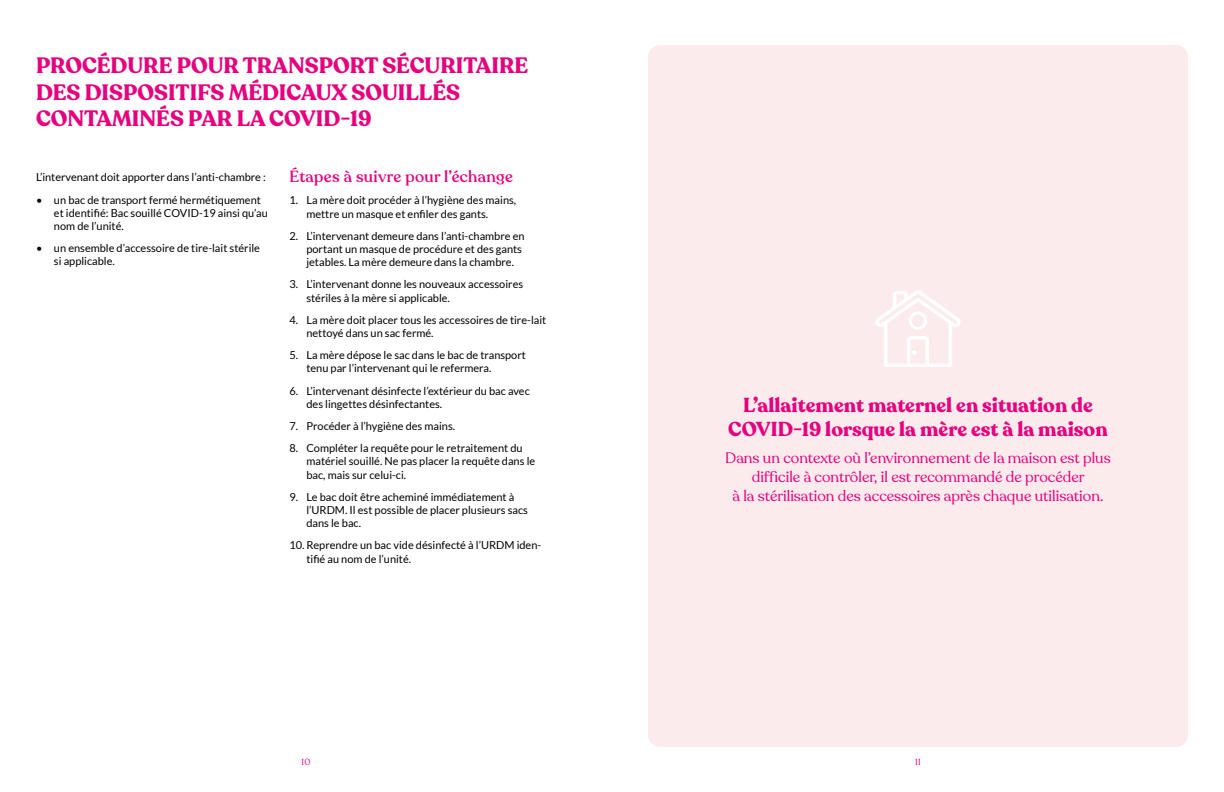
<style>
.page{position:relative;width:1224px;height:792px;background:#fff}
.page>*{position:absolute;margin:0;border:0;box-sizing:border-box;transform-origin:0 0}
.t1{font:700 22px/26.4px "Recoleta";color:#e6007d}
.t2{font:700 20px/24px "Recoleta";color:#e6007d;text-align:center}
.t3{font:500 16px "Recoleta";letter-spacing:.02em;color:#e6007d}
.t4{font:15px/19px "Recoleta";color:#e6007d;text-align:center}
.t5{font:11px/13.2px "Lato";color:#000}
.t6{font:9px "Recoleta";color:#e6007d}
</style>
<div class="page">
<div style="left:648px;top:45px;width:540px;height:702px;background:#fbebec;border-radius:12px"></div>
<svg style="left:876px;top:290px;width:84px;height:77px"></svg>
<h1 class="t1" style="left:36px;top:53px;width:494px">PROCÉDURE POUR TRANSPORT SÉCURITAIRE<br>DES DISPOSITIFS MÉDICAUX SOUILLÉS<br>CONTAMINÉS PAR LA COVID-19</h1>
<p class="t5" style="left:36px;top:171px;width:231px">L’intervenant doit apporter dans l’anti-chambre :</p>
<p class="t5" style="left:54px;top:193px;width:216px;text-indent:-18px">• un bac de transport fermé hermétiquement et identifié: Bac souillé COVID-19 ainsi qu’au nom de l’unité.</p>
<p class="t5" style="left:54px;top:242px;width:208px;text-indent:-18px">• un ensemble d’accessoire de tire-lait stérile si applicable.</p>
<h3 class="t3" style="left:289px;top:167px;width:225px">Étapes à suivre pour l’échange</h3>
<p class="t5" style="left:306px;top:194px;width:211px;text-indent:-17px">1. La mère doit procéder à l’hygiène des mains, mettre un masque et enfiler des gants.</p>
<p class="t5" style="left:306px;top:229px;width:220px;text-indent:-17px">2. L’intervenant demeure dans l’anti-chambre en portant un masque de procédure et des gants jetables. La mère demeure dans la chambre.</p>
<p class="t5" style="left:306px;top:278px;width:218px;text-indent:-17px">3. L’intervenant donne les nouveaux accessoires stériles à la mère si applicable.</p>
<p class="t5" style="left:306px;top:313px;width:241px;text-indent:-17px">4. La mère doit placer tous les accessoires de tire-lait nettoyé dans un sac fermé.</p>
<p class="t5" style="left:306px;top:348px;width:221px;text-indent:-17px">5. La mère dépose le sac dans le bac de transport tenu par l’intervenant qui le refermera.</p>
<p class="t5" style="left:306px;top:384px;width:225px;text-indent:-17px">6. L’intervenant désinfecte l’extérieur du bac avec des lingettes désinfectantes.</p>
<p class="t5" style="left:289px;top:419px;width:167px">7. Procéder à l’hygiène des mains.</p>
<p class="t5" style="left:306px;top:441px;width:230px;text-indent:-17px">8. Compléter la requête pour le retraitement du matériel souillé. Ne pas placer la requête dans le bac, mais sur celui-ci.</p>
<p class="t5" style="left:306px;top:490px;width:223px;text-indent:-17px">9. Le bac doit être acheminé immédiatement à l’URDM. Il est possible de placer plusieurs sacs dans le bac.</p>
<p class="t5" style="left:306px;top:539px;width:236px;text-indent:-17px">10. Reprendre un bac vide désinfecté à l’URDM iden&shy;tifié au nom de l’unité.</p>
<h2 class="t2" style="left:728px;top:394px;width:381px">L’allaitement maternel en situation de<br>COVID-19 lorsque la mère est à la maison</h2>
<h3 class="t4" style="left:725px;top:449px;width:387px">Dans un contexte où l’environnement de la maison est plus difficile à contrôler, il est recommandé de procéder<br>à la stérilisation des accessoires après chaque utilisation.</h3>
<p class="t6" style="left:302px;top:756px;width:10px">10</p>
<p class="t6" style="left:915px;top:756px;width:7px">11</p>
</div>
